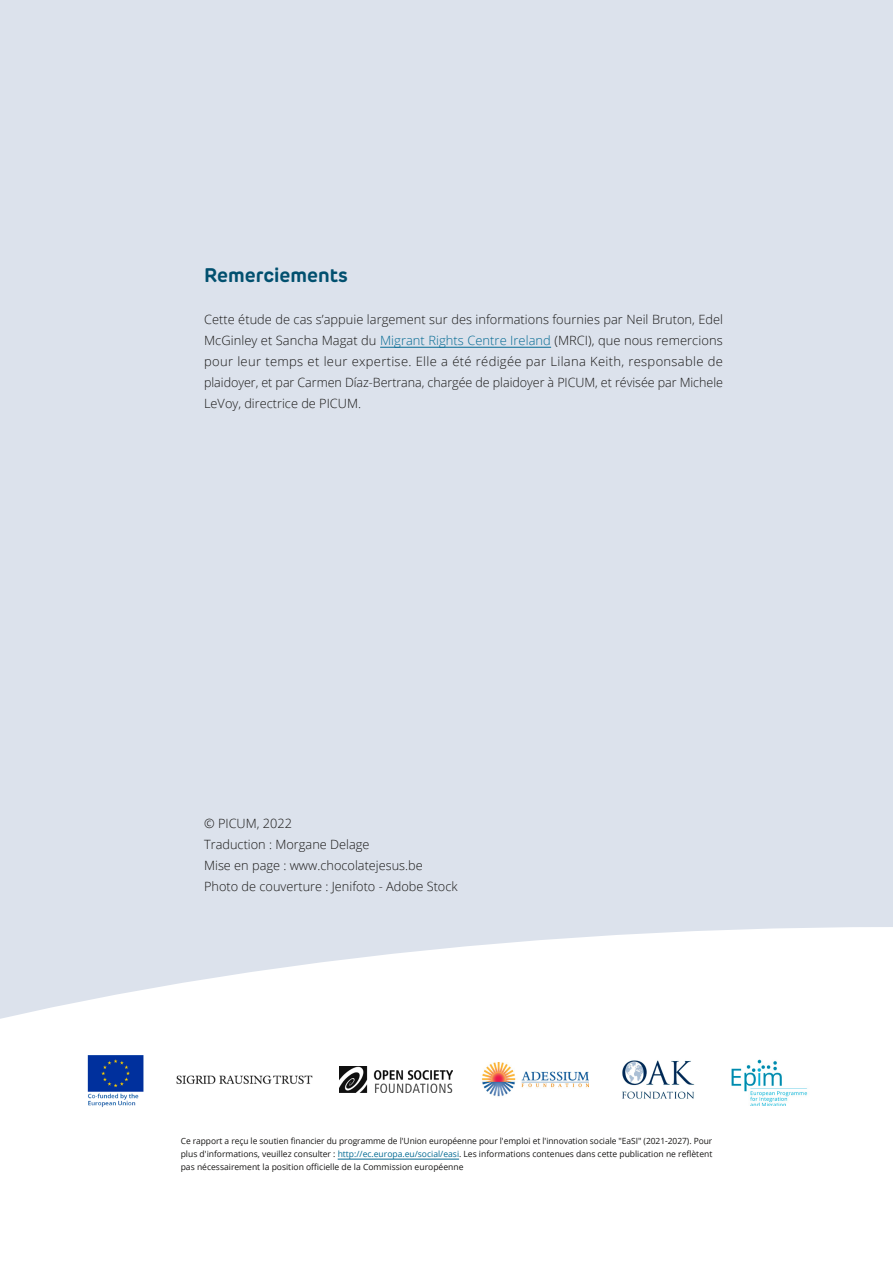
<style>
.page{position:relative;width:893px;height:1263px;background:#dce2ec}
.page>*{position:absolute;margin:0;border:0;box-sizing:border-box;transform-origin:0 0}
.t1{font:700 19.5px "New Rubrik Edge";color:#01506f}
.t2{font:300 12.75px/21px "Open Sans";color:#181716;text-align:justify}
.t3{font:8.55px/13.2px "Open Sans";color:#181716;text-align:justify}
.s1{color:#046a93}
</style>
<div class="page">
<svg style="left:0;top:927px;width:893px;height:336px;background:#fbfcfd"></svg>
<hr style="left:338px;top:1159px;width:121px;height:1px;background:#046a93">
<img style="left:340px;top:1066px;width:113px;height:27px">
<img style="left:480px;top:1062px;width:108px;height:35px">
<img style="left:616px;top:1055px;width:85px;height:49px">
<img style="left:728px;top:1054px;width:81px;height:51px">
<img style="left:172px;top:1072px;width:141px;height:15px">
<img style="left:87px;top:1050px;width:58px;height:59px">
<hr style="left:380px;top:347px;width:171px;height:1px;background:#046a93">
<h1 class="t1" style="left:204px;top:263px;width:145px">Remerciements</h1>
<p class="t2" style="left:204px;top:308px;width:520px">Cette étude de cas s’appuie largement sur des informations fournies par Neil Bruton, Edel McGinley et Sancha Magat du <span class="s1">Migrant Rights Centre Ireland</span> (MRCI), que nous remercions pour leur temps et leur expertise. Elle a été rédigée par Lilana Keith, responsable de plaidoyer, et par Carmen Díaz-Bertrana, chargée de plaidoyer à PICUM, et révisée par Michele LeVoy, directrice de PICUM.</p>
<p class="t2" style="left:204px;top:812px;width:255px;text-align:left">© PICUM, 2022<br>Traduction : Morgane Delage<br>Mise en page : www.chocolatejesus.be<br>Photo de couverture : Jenifoto - Adobe Stock</p>
<p class="t3" style="left:181px;top:1134px;width:533px">Ce rapport a reçu le soutien financier du programme de l'Union européenne pour l'emploi et l'innovation sociale "EaSI" (2021-2027). Pour plus d'informations, veuillez consulter : <span class="s1">http://ec.europa.eu/social/easi</span>. Les informations contenues dans cette publication ne reflètent pas nécessairement la position officielle de la Commission européenne</p>
</div>
